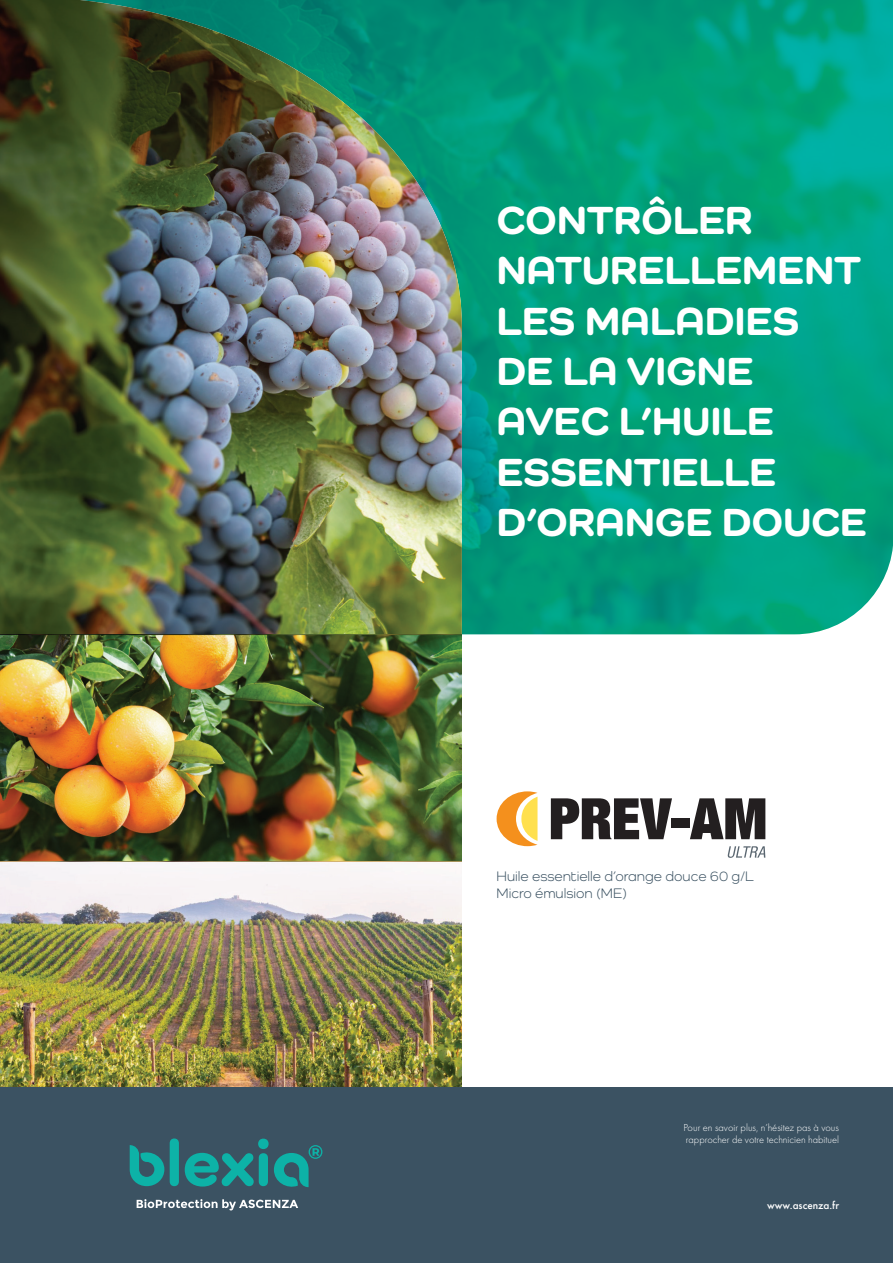
<style>
.page{position:relative;width:893px;height:1263px;background:#fff}
.page>*{position:absolute;margin:0;border:0;box-sizing:border-box;transform-origin:0 0}
.t1{font:800 40.5px/50.2px "Como";letter-spacing:.01em;color:#fff}
.t2{font:14.25px/17.1px "Como";color:#3b5262}
.t3{font:500 11.25px "Futura PT";color:#fff}
.t4{font:300 10.5px/12.6px "Futura PT";color:#fff}
</style>
<div class="page">
<img style="left:462px;top:0;width:431px;height:634px">
<img style="left:0;top:0;width:462px;height:634px">
<img style="left:0;top:634px;width:462px;height:227px">
<img style="left:0;top:861px;width:462px;height:227px">
<div style="left:0;top:1088px;width:893px;height:175px;background:#3b5262"></div>
<svg style="left:497px;top:791px;width:40px;height:55px"></svg>
<svg style="left:551px;top:798px;width:121px;height:41px"></svg>
<div style="left:671px;top:818px;width:19px;height:9px;background:#231f20"></div>
<svg style="left:690px;top:798px;width:75px;height:41px"></svg>
<svg style="left:728px;top:846px;width:37px;height:12px"></svg>
<div style="left:170px;top:1138px;width:9px;height:48px;background:#0db2a7;border-radius:5px"></div>
<svg style="left:130px;top:1145px;width:34px;height:41px"></svg>
<svg style="left:137px;top:1199px;width:161px;height:11px"></svg>
<svg style="left:185px;top:1138px;width:137px;height:49px"></svg>
<p class="t1" style="left:497px;top:194px;width:372px">CONTRÔLER<br>NATURELLEMENT<br>LES MALADIES<br>DE LA VIGNE<br>AVEC L’HUILE<br>ESSENTIELLE<br>D’ORANGE DOUCE</p>
<p class="t2" style="left:497px;top:867px;width:259px">Huile essentielle d’orange douce 60 g/L<br>Micro émulsion (ME)</p>
<p class="t4" style="left:683px;top:1121px;width:157px">Pour en savoir plus, n’hésitez pas à vous rapprocher de votre technicien habituel</p>
<p class="t3" style="left:767px;top:1198px;width:74px">www.ascenza.fr</p>
</div>
